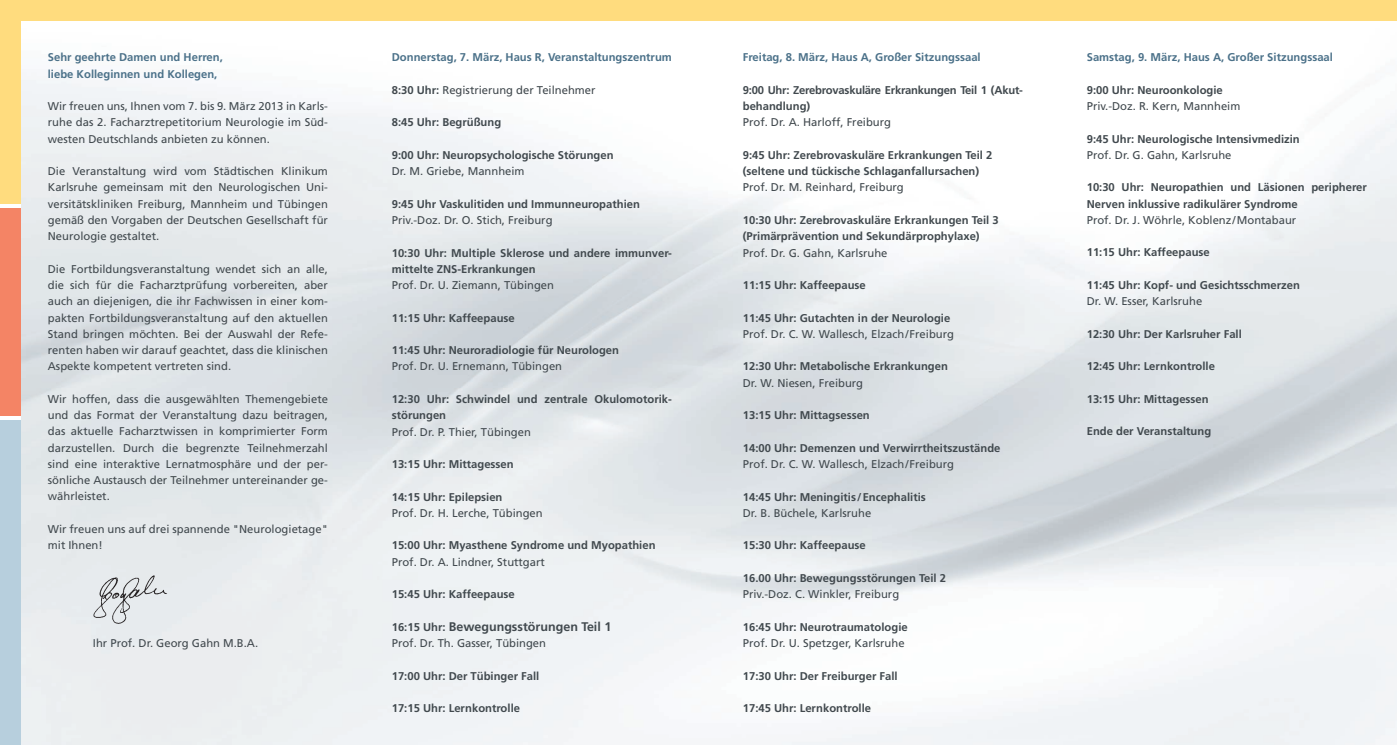
<style>
.page{position:relative;width:1397px;height:745px;background:#fff}
.page>*{position:absolute;margin:0;border:0;box-sizing:border-box;transform-origin:0 0}
.t1{font:700 12.5px "Frutiger";color:#41494e}
.t2{font:11.25px/16.2px "Frutiger";color:#41494e;text-align:justify}
.t3{font:700 11.25px/16.2px "Frutiger";color:#41494e}
.t4{font:700 11.25px/16.2px "Frutiger";color:#4b7189}
.t5{font:700 11.25px/16.2px "Frutiger";letter-spacing:-.02em;color:#41494e}
.s1{font-weight:700}
.s2{font-size:11.25px}
</style>
<div class="page">
<img style="left:20px;top:20px;width:572px;height:368px">
<img style="left:20px;top:388px;width:661px;height:356px">
<div style="left:20px;top:0;width:1376px;height:20px;background:#ffdc7e"></div>
<div style="left:0;top:0;width:20px;height:206px;background:#ffdc7e"></div>
<div style="left:0;top:204px;width:20px;height:212px;background:#f48465"></div>
<div style="left:0;top:417px;width:20px;height:327px;background:#b7cfdd"></div>
<hr style="left:0;top:204px;width:20px;height:3px;background:#fff">
<hr style="left:0;top:416px;width:20px;height:4px;background:#fff">
<img style="left:80px;top:565px;width:104px;height:61px">
<p class="t4" style="left:48px;top:49px;width:176px">Sehr geehrte Damen und Herren, liebe Kolleginnen und Kollegen,</p>
<p class="t2" style="left:48px;top:98px;width:281px">Wir freuen uns, Ihnen vom 7. bis 9. März 2013 in Karls&shy;ruhe das 2. Facharztrepetitorium Neurologie im Süd&shy;westen Deutschlands anbieten zu können.</p>
<p class="t2" style="left:48px;top:163px;width:281px">Die Veranstaltung wird vom Städtischen Klinikum Karlsruhe gemeinsam mit den Neurologischen Uni&shy;versitätskliniken Freiburg, Mannheim und Tübingen gemäß den Vorgaben der Deutschen Gesellschaft für Neurologie gestaltet.</p>
<p class="t2" style="left:48px;top:260px;width:281px">Die Fortbildungsveranstaltung wendet sich an alle, die sich für die Facharztprüfung vorbereiten, aber auch an diejenigen, die ihr Fachwissen in einer kom&shy;pakten Fortbildungsveranstaltung auf den aktuellen Stand bringen möchten. Bei der Auswahl der Refe&shy;renten haben wir darauf geachtet, dass die klinischen Aspekte kompetent vertreten sind.</p>
<p class="t2" style="left:48px;top:390px;width:281px">Wir hoffen, dass die ausgewählten Themengebiete und das Format der Veranstaltung dazu beitragen, das aktuelle Facharztwissen in komprimierter Form darzustellen. Durch die begrenzte Teilnehmerzahl sind eine interaktive Lernatmosphäre und der per&shy;sönliche Austausch der Teilnehmer untereinander ge&shy;währleistet.</p>
<p class="t2" style="left:48px;top:520px;width:281px">Wir freuen uns auf drei spannende "Neurologietage" mit Ihnen!</p>
<p class="t2" style="left:93px;top:634px;width:167px">Ihr Prof. Dr. Georg Gahn M.B.A.</p>
<p class="t4" style="left:392px;top:49px;width:281px">Donnerstag, 7. März, Haus R, Veranstaltungszentrum</p>
<p class="t2" style="left:392px;top:82px;width:205px"><span class="s1">8:30 Uhr:</span> Registrierung der Teilnehmer</p>
<p class="t3" style="left:392px;top:114px;width:111px">8:45 Uhr: Begrüßung</p>
<p class="t3" style="left:392px;top:147px;width:223px">9:00 Uhr: Neuropsychologische Störungen</p>
<p class="t2" style="left:392px;top:163px;width:134px">Dr. M. Griebe, Mannheim</p>
<p class="t3" style="left:392px;top:195px;width:249px">9:45 Uhr Vaskulitiden und Immunneuropathien</p>
<p class="t2" style="left:392px;top:212px;width:162px">Priv.-Doz. Dr. O. Stich, Freiburg</p>
<p class="t3" style="left:392px;top:244px;width:281px">10:30 Uhr: Multiple Sklerose und andere immunver&shy;mittelte ZNS-Erkrankungen</p>
<p class="t2" style="left:392px;top:277px;width:164px">Prof. Dr. U. Ziemann, Tübingen</p>
<p class="t3" style="left:392px;top:309px;width:124px">11:15 Uhr: Kaffeepause</p>
<p class="t3" style="left:392px;top:342px;width:229px">11:45 Uhr: Neuroradiologie für Neurologen</p>
<p class="t2" style="left:392px;top:358px;width:172px">Prof. Dr. U. Ernemann, Tübingen</p>
<p class="t3" style="left:392px;top:390px;width:281px">12:30 Uhr: Schwindel und zentrale Okulomotorik&shy;störungen</p>
<p class="t2" style="left:392px;top:423px;width:141px">Prof. Dr. P. Thier, Tübingen</p>
<p class="t3" style="left:392px;top:455px;width:123px">13:15 Uhr: Mittagessen</p>
<p class="t3" style="left:392px;top:488px;width:112px">14:15 Uhr: Epilepsien</p>
<p class="t2" style="left:392px;top:504px;width:152px">Prof. Dr. H. Lerche, Tübingen</p>
<p class="t3" style="left:392px;top:537px;width:265px">15:00 Uhr: Myasthene Syndrome und Myopathien</p>
<p class="t2" style="left:392px;top:553px;width:154px">Prof. Dr. A. Lindner, Stuttgart</p>
<p class="t3" style="left:392px;top:585px;width:124px">15:45 Uhr: Kaffeepause</p>
<p class="t1" style="left:392px;top:618px;width:221px"><span class="s2">16:15 Uhr:</span> Bewegungsstörungen Teil 1</p>
<p class="t2" style="left:392px;top:634px;width:156px">Prof. Dr. Th. Gasser, Tübingen</p>
<p class="t3" style="left:392px;top:667px;width:149px">17:00 Uhr: Der Tübinger Fall</p>
<p class="t3" style="left:392px;top:699px;width:130px">17:15 Uhr: Lernkontrolle</p>
<p class="t4" style="left:742px;top:49px;width:239px">Freitag, 8. März, Haus A, Großer Sitzungssaal</p>
<p class="t5" style="left:742px;top:82px;width:281px">9:00 Uhr: Zerebrovaskuläre Erkrankungen Teil 1 (Akut&shy;behandlung)</p>
<p class="t2" style="left:742px;top:114px;width:150px">Prof. Dr. A. Harloff, Freiburg</p>
<p class="t3" style="left:742px;top:147px;width:251px">9:45 Uhr: Zerebrovaskuläre Erkrankungen Teil 2 (seltene und tückische Schlaganfallursachen)</p>
<p class="t2" style="left:742px;top:179px;width:162px">Prof. Dr. M. Reinhard, Freiburg</p>
<p class="t3" style="left:742px;top:212px;width:257px">10:30 Uhr: Zerebrovaskuläre Erkrankungen Teil 3 (Primärprävention und Sekundärprophylaxe)</p>
<p class="t2" style="left:742px;top:244px;width:146px">Prof. Dr. G. Gahn, Karlsruhe</p>
<p class="t3" style="left:742px;top:277px;width:124px">11:15 Uhr: Kaffeepause</p>
<p class="t3" style="left:742px;top:309px;width:209px">11:45 Uhr: Gutachten in der Neurologie</p>
<p class="t2" style="left:742px;top:325px;width:213px">Prof. Dr. C. W. Wallesch, Elzach/Freiburg</p>
<p class="t3" style="left:742px;top:358px;width:207px">12:30 Uhr: Metabolische Erkrankungen</p>
<p class="t2" style="left:742px;top:374px;width:122px">Dr. W. Niesen, Freiburg</p>
<p class="t3" style="left:742px;top:407px;width:128px">13:15 Uhr: Mittagsessen</p>
<p class="t3" style="left:742px;top:439px;width:259px">14:00 Uhr: Demenzen und Verwirrtheitszustände</p>
<p class="t2" style="left:742px;top:455px;width:213px">Prof. Dr. C. W. Wallesch, Elzach/Freiburg</p>
<p class="t3" style="left:742px;top:488px;width:184px">14:45 Uhr: Meningitis/Encephalitis</p>
<p class="t2" style="left:742px;top:504px;width:130px">Dr. B. Büchele, Karlsruhe</p>
<p class="t3" style="left:742px;top:537px;width:124px">15:30 Uhr: Kaffeepause</p>
<p class="t3" style="left:742px;top:569px;width:205px">16.00 Uhr: Bewegungsstörungen Teil 2</p>
<p class="t2" style="left:742px;top:585px;width:158px">Priv.-Doz. C. Winkler, Freiburg</p>
<p class="t3" style="left:742px;top:618px;width:166px">16:45 Uhr: Neurotraumatologie</p>
<p class="t2" style="left:742px;top:634px;width:163px">Prof. Dr. U. Spetzger, Karlsruhe</p>
<p class="t3" style="left:742px;top:667px;width:156px">17:30 Uhr: Der Freiburger Fall</p>
<p class="t3" style="left:742px;top:699px;width:130px">17:45 Uhr: Lernkontrolle</p>
<p class="t4" style="left:1086px;top:49px;width:248px">Samstag, 9. März, Haus A, Großer Sitzungssaal</p>
<p class="t3" style="left:1086px;top:81px;width:138px">9:00 Uhr: Neuroonkologie</p>
<p class="t2" style="left:1086px;top:98px;width:155px">Priv.-Doz. R. Kern, Mannheim</p>
<p class="t3" style="left:1086px;top:130px;width:214px">9:45 Uhr: Neurologische Intensivmedizin</p>
<p class="t2" style="left:1086px;top:146px;width:146px">Prof. Dr. G. Gahn, Karlsruhe</p>
<p class="t3" style="left:1086px;top:179px;width:281px">10:30 Uhr: Neuropathien und Läsionen peripherer<br>Nerven inklussive radikulärer Syndrome</p>
<p class="t2" style="left:1086px;top:211px;width:211px">Prof. Dr. J. Wöhrle, Koblenz/Montabaur</p>
<p class="t3" style="left:1086px;top:244px;width:124px">11:15 Uhr: Kaffeepause</p>
<p class="t3" style="left:1086px;top:276px;width:215px">11:45 Uhr: Kopf- und Gesichtsschmerzen</p>
<p class="t2" style="left:1086px;top:293px;width:117px">Dr. W. Esser, Karlsruhe</p>
<p class="t3" style="left:1086px;top:325px;width:157px">12:30 Uhr: Der Karlsruher Fall</p>
<p class="t3" style="left:1086px;top:358px;width:130px">12:45 Uhr: Lernkontrolle</p>
<p class="t3" style="left:1086px;top:390px;width:123px">13:15 Uhr: Mittagessen</p>
<p class="t3" style="left:1086px;top:423px;width:126px">Ende der Veranstaltung</p>
</div>
